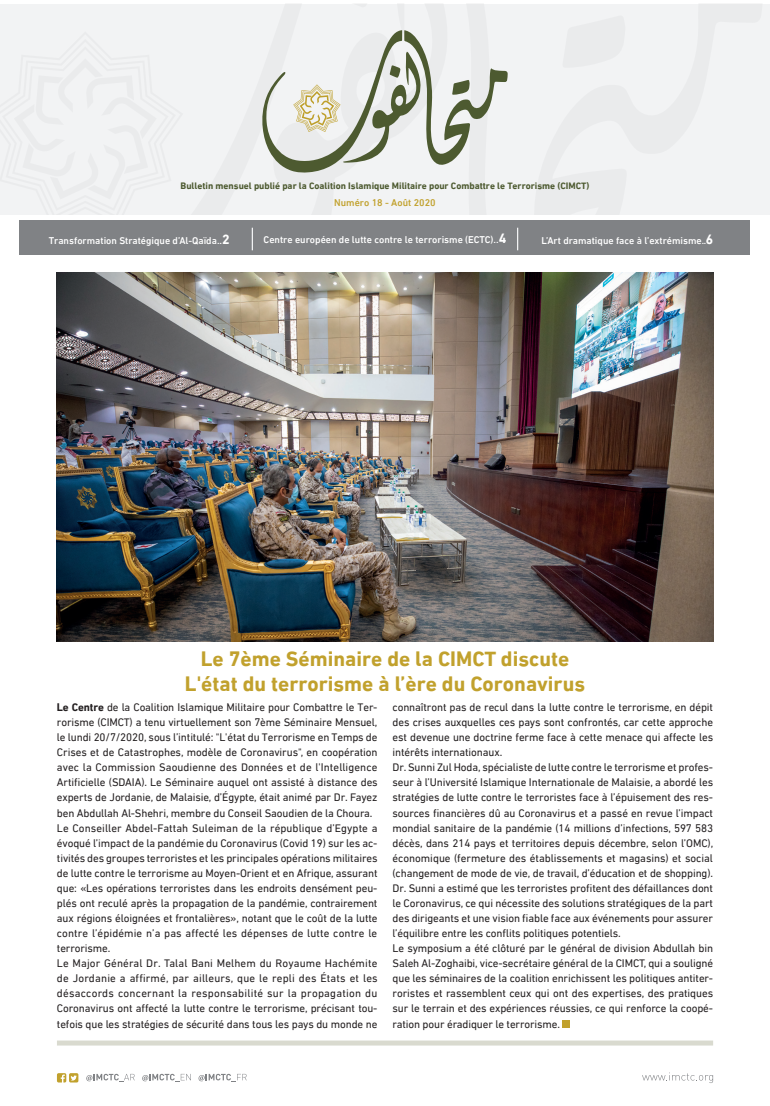
<style>
.page{position:relative;width:770px;height:1106px;background:#fff}
.page>*{position:absolute;margin:0;border:0;box-sizing:border-box;transform-origin:0 0}
.t1{font:700 21.25px/25px "DIN Next LT Arabic";color:#c1a12d;text-align:center}
.t2{font:11.25px/15.1px "DIN Next LT Arabic";letter-spacing:-.01em;color:#231f20}
.t3{font:500 10px "DIN Next LTW23";color:#fff}
.t4{font:500 10px "DIN Next LTW23";color:#c1a12d}
.t5{font:700 9.5px "DIN Next LT Arabic";color:#4d5a30}
.s1{font-size:10.25px}
.s2{font-weight:700;font-size:13.75px}
.s3{font-weight:700}
</style>
<div class="page">
<div style="left:20px;top:220px;width:729px;height:35px;background:#808285"></div>
<div style="left:562px;top:1020px;width:7px;height:7px;background:#c1a12d"></div>
<div style="left:450px;top:4px;width:313px;height:210px;background:#f2f3f4"></div>
<div style="left:0;top:4px;width:168px;height:27px;background:#f2f3f4"></div>
<div style="left:168px;top:4px;width:282px;height:210px;background:#f2f3f4"></div>
<div style="left:562px;top:15px;width:63px;height:53px;background:#eaebec"></div>
<svg style="left:336px;top:4px;width:38px;height:4px"></svg>
<div style="left:0;top:31px;width:183px;height:183px;background:#f2f3f4"></div>
<svg style="left:252px;top:228px;width:1px;height:22px"></svg>
<svg style="left:517px;top:228px;width:1px;height:22px"></svg>
<svg style="left:261px;top:30px;width:246px;height:143px"></svg>
<svg style="left:57px;top:1073px;width:21px;height:9px"></svg>
<svg style="left:86px;top:1074px;width:49px;height:8px"></svg>
<svg style="left:142px;top:1074px;width:49px;height:8px"></svg>
<svg style="left:198px;top:1074px;width:48px;height:8px"></svg>
<svg style="left:642px;top:1072px;width:70px;height:11px"></svg>
<div style="left:57px;top:1040px;width:655px;height:5px;background:#d9dacf"></div>
<img style="left:57px;top:273px;width:655px;height:368px">
<p class="t5" style="left:180px;top:181px;width:410px">Bulletin mensuel publié par la Coalition Islamique Militaire pour Combattre le Terrorisme (CIMCT)</p>
<p class="t4" style="left:334px;top:197px;width:103px">Numéro 18 - Août 2020</p>
<p class="t3" style="left:49px;top:235px;width:182px">Transformation Stratégique d’Al-Qaïda<span class="s1">..</span><span class="s2">2</span></p>
<p class="t3" style="left:263px;top:233px;width:244px">Centre européen de lutte contre le terrorisme (ECTC)<span class="s1">..</span><span class="s2">4</span></p>
<p class="t3" style="left:541px;top:235px;width:173px">L’Art dramatique face à l’extrémisme..<span class="s2">6</span></p>
<h1 class="t1" style="left:185px;top:646px;width:401px">Le 7ème Séminaire de la CIMCT discute<br>L'état du terrorisme à l’ère du Coronavirus</h1>
<p class="t2" style="left:57px;top:699px;width:322px"><span class="s3">Le Centre</span> de la Coalition Islamique Militaire pour Combattre le Ter&shy;rorisme (CIMCT) a tenu virtuellement son 7ème Séminaire Mensuel, le lundi 20/7/2020, sous l’intitulé: "L'état du Terrorisme en Temps de Crises et de Catastrophes, modèle de Coronavirus", en coopération avec la Commission Saoudienne des Données et de l'Intelligence Artificielle (SDAIA). Le Séminaire auquel ont assisté à distance des experts de Jordanie, de Malaisie, d’Égypte, était animé par Dr. Fayez ben Abdullah Al-Shehri, membre du Conseil Saoudien de la Choura.<br>Le Conseiller Abdel-Fattah Suleiman de la république d’Egypte a évoqué l’impact de la pandémie du Coronavirus (Covid 19) sur les ac&shy;tivités des groupes terroristes et les principales opérations militaires de lutte contre le terrorisme au Moyen-Orient et en Afrique, assurant que: «Les opérations terroristes dans les endroits densément peu&shy;plés ont reculé après la propagation de la pandémie, contrairement aux régions éloignées et frontalières», notant que le coût de la lutte contre l’épidémie n’a pas affecté les dépenses de lutte contre le terrorisme.<br>Le Major Général Dr. Talal Bani Melhem du Royaume Hachémite de Jordanie a affirmé, par ailleurs, que le repli des États et les désaccords concernant la responsabilité sur la propagation du Coronavirus ont affecté la lutte contre le terrorisme, précisant tou&shy;tefois que les stratégies de sécurité dans tous les pays du monde ne</p>
<p class="t2" style="left:392px;top:699px;width:322px">connaîtront pas de recul dans la lutte contre le terrorisme, en dépit des crises auxquelles ces pays sont confrontés, car cette approche est devenue une doctrine ferme face à cette menace qui affecte les intérêts internationaux.<br>Dr. Sunni Zul Hoda, spécialiste de lutte contre le terrorisme et profes&shy;seur à l’Université Islamique Internationale de Malaisie, a abordé les stratégies de lutte contre le terroristes face à l’épuisement des res&shy;sources financières dû au Coronavirus et a passé en revue l’impact mondial sanitaire de la pandémie (14 millions d’infections, 597 583 décès, dans 214 pays et territoires depuis décembre, selon l’OMC), économique (fermeture des établissements et magasins) et social (changement de mode de vie, de travail, d’éducation et de shopping).<br>Dr. Sunni a estimé que les terroristes profitent des défaillances dont le Coronavirus, ce qui nécessite des solutions stratégiques de la part des dirigeants et une vision fiable face aux événements pour assurer l’équilibre entre les conflits politiques potentiels.<br>Le symposium a été clôturé par le général de division Abdullah bin Saleh Al-Zoghaibi, vice-secrétaire général de la CIMCT, qui a souligné que les séminaires de la coalition enrichissent les politiques antiter&shy;roristes et rassemblent ceux qui ont des expertises, des pratiques sur le terrain et des expériences réussies, ce qui renforce la coopé&shy;ration pour éradiquer le terrorisme.</p>
</div>
